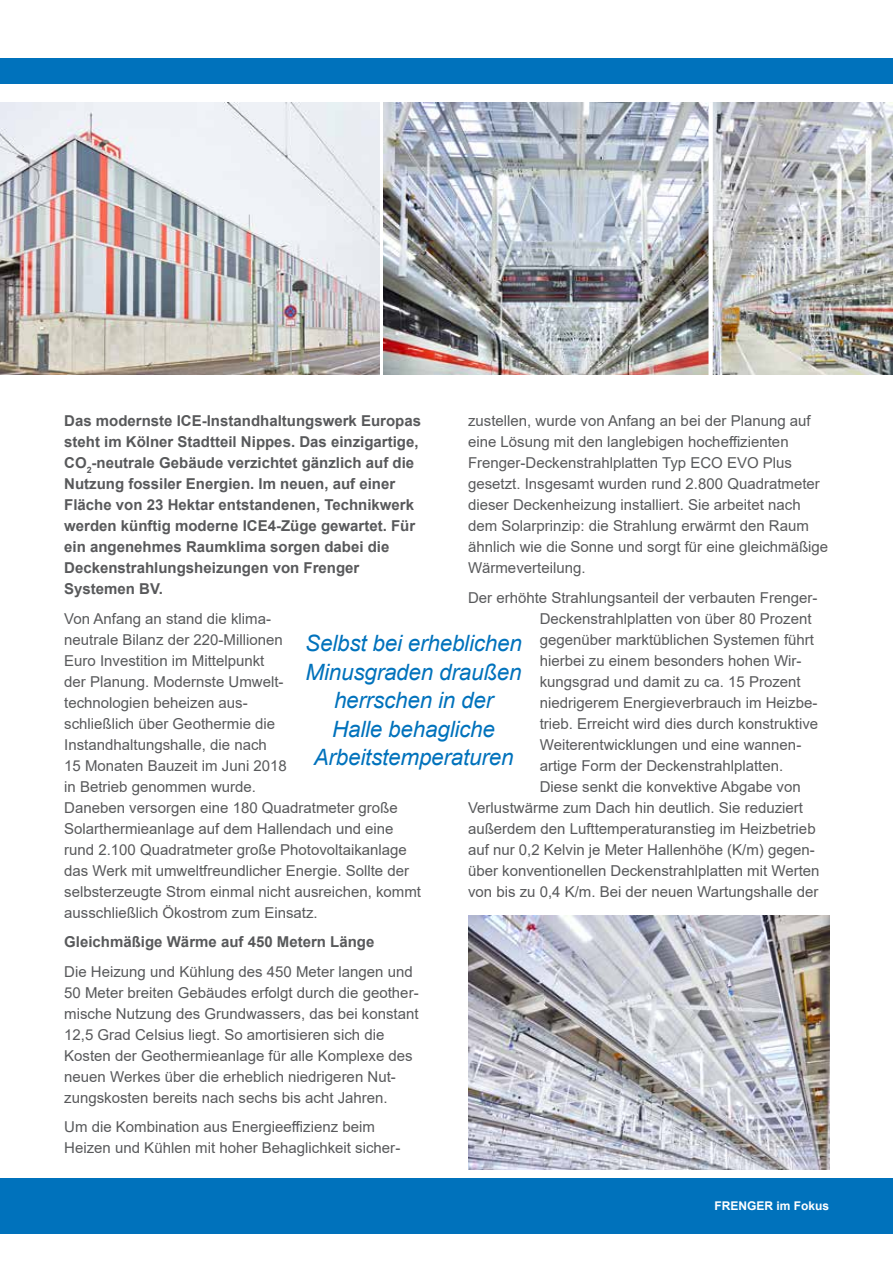
<style>
.page{position:relative;width:893px;height:1263px;background:#fff}
.page>*{position:absolute;margin:0;border:0;box-sizing:border-box;transform-origin:0 0}
.t1{font:italic 22.5px/28.5px "Arial";letter-spacing:-.01em;color:#0072bc;text-align:center}
.t2{font:15px/21px "Arial";color:#58595b}
.t3{font:700 15px/21px "Arial";color:#58595b}
.t4{font:700 12px "Arial";color:#fff}
</style>
<div class="page">
<div style="left:0;top:1178px;width:893px;height:55px;background:#0072bc"></div>
<div style="left:0;top:58px;width:893px;height:26px;background:#0072bc"></div>
<img style="left:0;top:103px;width:705px;height:272px">
<img style="left:705px;top:103px;width:188px;height:272px">
<svg style="left:380px;top:102px;width:4px;height:273px"></svg>
<div style="left:708px;top:102px;width:5px;height:285px;background:#fff"></div>
<img style="left:468px;top:915px;width:361px;height:254px">
<p class="t3" style="left:64px;top:411px;width:358px">Das modernste ICE-Instandhaltungswerk Europas steht im Kölner Stadtteil Nippes. Das einzigartige, CO<sub>2</sub>-neutrale Gebäude verzichtet gänzlich auf die Nutzung fossiler Energien. Im neuen, auf einer Fläche von 23 Hektar entstandenen, Technikwerk werden künftig moderne ICE4-Züge gewartet. Für ein angenehmes Raumklima sorgen dabei die Deckenstrahlungsheizungen von Frenger Systemen BV.</p>
<p class="t2" style="left:64px;top:608px;width:358px">Von Anfang an stand die klima-<br>neutrale Bilanz der 220-Millionen<br>Euro Investition im Mittelpunkt<br>der Planung. Modernste Umwelt-<br>technologien beheizen aus-<br>schließlich über Geothermie die<br>Instandhaltungshalle, die nach<br>15 Monaten Bauzeit im Juni 2018<br>in Betrieb genommen wurde.<br>Daneben versorgen eine 180 Quadratmeter große Solarthermieanlage auf dem Hallendach und eine rund 2.100 Quadratmeter große Photovoltaikanlage das Werk mit umweltfreundlicher Energie. Sollte der selbsterzeugte Strom einmal nicht ausreichen, kommt ausschließlich Ökostrom zum Einsatz.</p>
<p class="t3" style="left:64px;top:932px;width:312px">Gleichmäßige Wärme auf 450 Metern Länge</p>
<p class="t2" style="left:64px;top:961px;width:356px">Die Heizung und Kühlung des 450 Meter langen und 50 Meter breiten Gebäudes erfolgt durch die geother&shy;mische Nutzung des Grundwassers, das bei konstant 12,5 Grad Celsius liegt. So amortisieren sich die Kosten der Geothermieanlage für alle Komplexe des neuen Werkes über die erheblich niedrigeren Nut&shy;zungskosten bereits nach sechs bis acht Jahren.</p>
<p class="t2" style="left:64px;top:1116px;width:338px">Um die Kombination aus Energieeffizienz beim<br>Heizen und Kühlen mit hoher Behaglichkeit sicher-</p>
<p class="t2" style="left:468px;top:410px;width:362px">zustellen, wurde von Anfang an bei der Planung auf eine Lösung mit den langlebigen hocheffizienten Frenger-Deckenstrahlplatten Typ ECO EVO Plus gesetzt. Insgesamt wurden rund 2.800 Quadratmeter dieser Deckenheizung installiert. Sie arbeitet nach dem Solarprinzip: die Strahlung erwärmt den Raum ähnlich wie die Sonne und sorgt für eine gleichmäßige Wärmeverteilung.</p>
<p class="t2" style="left:468px;top:587px;width:351px">Der erhöhte Strahlungsanteil der verbauten Frenger-</p>
<p class="t2" style="left:540px;top:608px;width:273px">Deckenstrahlplatten von über 80 Prozent</p>
<p class="t2" style="left:540px;top:629px;width:276px">gegenüber marktüblichen Systemen führt</p>
<p class="t2" style="left:540px;top:650px;width:263px">hierbei zu einem besonders hohen Wir-</p>
<p class="t2" style="left:540px;top:671px;width:262px">kungsgrad und damit zu ca. 15 Prozent</p>
<p class="t2" style="left:540px;top:692px;width:279px">niedrigerem Energieverbrauch im Heizbe-</p>
<p class="t2" style="left:540px;top:713px;width:280px">trieb. Erreicht wird dies durch konstruktive</p>
<p class="t2" style="left:540px;top:734px;width:263px">Weiterentwicklungen und eine wannen-</p>
<p class="t2" style="left:540px;top:755px;width:245px">artige Form der Deckenstrahlplatten.</p>
<p class="t2" style="left:540px;top:776px;width:262px">Diese senkt die konvektive Abgabe von</p>
<p class="t2" style="left:468px;top:797px;width:337px">Verlustwärme zum Dach hin deutlich. Sie reduziert</p>
<p class="t2" style="left:468px;top:818px;width:349px">außerdem den Lufttemperaturanstieg im Heizbetrieb</p>
<p class="t2" style="left:468px;top:839px;width:348px">auf nur 0,2 Kelvin je Meter Hallenhöhe (K/m) gegen-</p>
<p class="t2" style="left:468px;top:860px;width:353px">über konventionellen Deckenstrahlplatten mit Werten</p>
<p class="t2" style="left:468px;top:881px;width:352px">von bis zu 0,4 K/m. Bei der neuen Wartungshalle der</p>
<h1 class="t1" style="left:305px;top:629px;width:218px">Selbst bei erheblichen<br>Minusgraden draußen herrschen in der<br>Halle behagliche<br>Arbeitstemperaturen</h1>
<p class="t4" style="left:714px;top:1197px;width:116px">FRENGER im Fokus</p>
</div>
